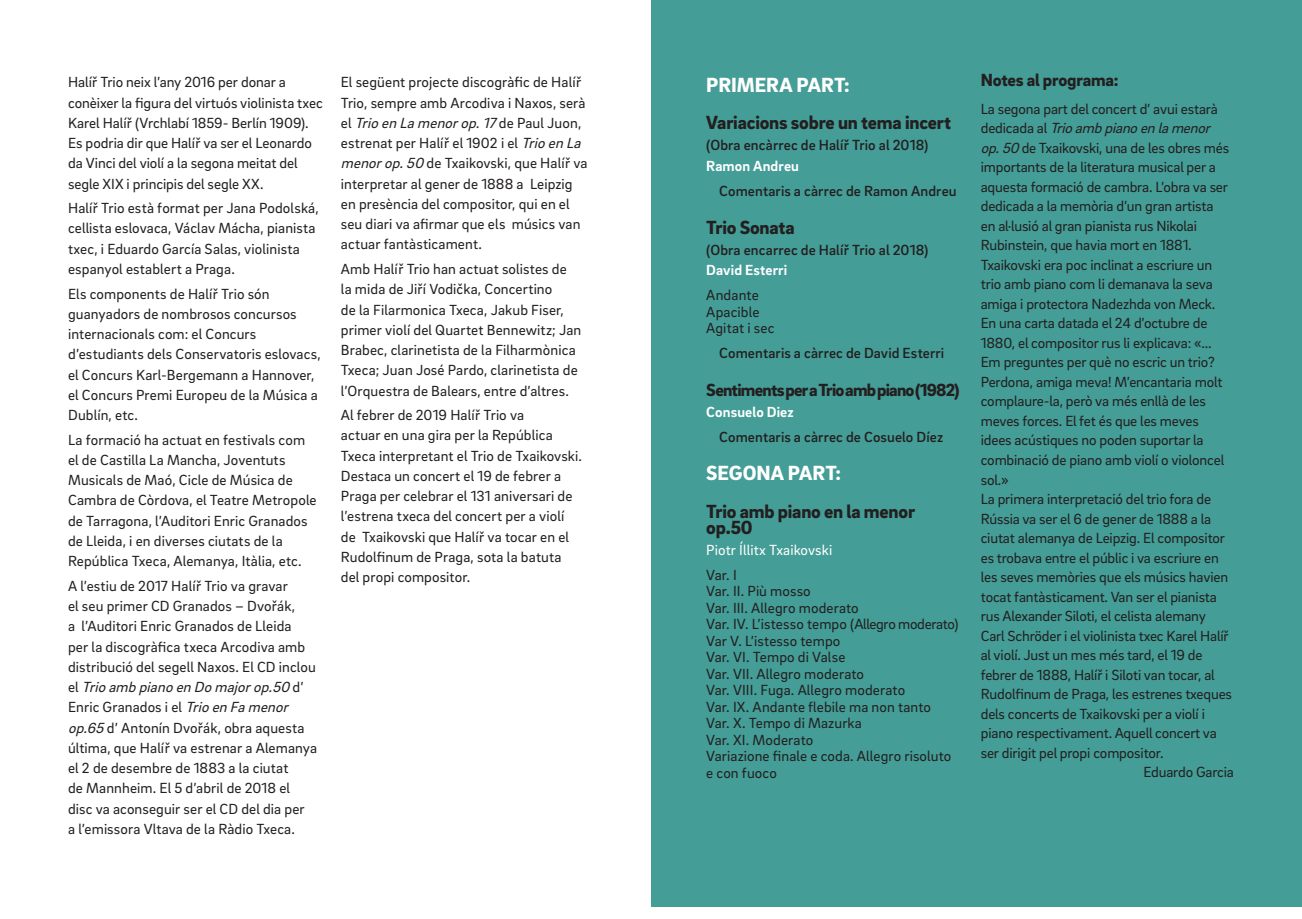
<style>
.page{position:relative;width:1302px;height:919px;background:#fff}
.page>*{position:absolute;margin:0;border:0;box-sizing:border-box;transform-origin:0 0}
.t1{font:900 21px "Brix Sans";color:#fff}
.t2{font:900 19.5px/16.5px "Brix Sans";letter-spacing:-.01em;color:#231f20}
.t3{font:900 18px "Brix Sans";letter-spacing:-.04em;color:#231f20}
.t4{font:900 18px "Brix Sans";letter-spacing:-.01em;color:#231f20}
.t5{font:15px/20.2px "Brix Sans";letter-spacing:.005em;color:#231f20}
.t6{font:500 15px "Brix Sans";letter-spacing:.01em;color:#231f20}
.t7{font:15px "Brix Sans";letter-spacing:-.02em;color:#231f20}
.t8{font:700 15px "Brix Sans";letter-spacing:.01em;color:#fff}
.t9{font:15px "Brix Sans";letter-spacing:.005em;color:#fff}
.s1{font-style:italic}
</style>
<div class="page">
<div style="left:651px;top:0;width:650px;height:906px;background:#449d96"></div>
<p class="t5" style="left:68px;top:72px;width:256px">Halíř Trio neix l’any 2016 per donar a conèixer la figura del virtuós violinista txec Karel Halíř (Vrchlabí 1859- Berlín 1909).<br>Es podria dir que Halíř va ser el Leonardo da Vinci del violí a la segona meitat del segle XIX i principis del segle XX.</p>
<p class="t5" style="left:68px;top:197px;width:252px">Halíř Trio està format per Jana Podolská, cellista eslovaca, Václav Mácha, pianista txec, i Eduardo García Salas, violinista espanyol establert a Praga.</p>
<p class="t5" style="left:68px;top:283px;width:254px">Els components de Halíř Trio són guanyadors de nombrosos concursos internacionals com: el Concurs d’estudiants dels Conservatoris eslovacs, el Concurs Karl-Bergemann a Hannover, el Concurs Premi Europeu de la Música a Dublín, etc.</p>
<p class="t5" style="left:68px;top:429px;width:250px">La formació ha actuat en festivals com el de Castilla La Mancha, Joventuts Musicals de Maó, Cicle de Música de Cambra de Còrdova, el Teatre Metropole de Tarragona, l’Auditori Enric Granados de Lleida, i en diverses ciutats de la República Txeca, Alemanya, Itàlia, etc.</p>
<p class="t5" style="left:68px;top:575px;width:250px">A l’estiu de 2017 Halíř Trio va gravar<br>el seu primer CD Granados – Dvořák,<br>a l’Auditori Enric Granados de Lleida<br>per la discogràfica txeca Arcodiva amb distribució del segell Naxos. El CD inclou e l <span class="s1">Trioambpianoen Domajorop.50</span> d ’ Enric Granados i el <span class="s1">Trioen Famenor op.65</span> d’ Antonín Dvořák, obra aquesta última, que Halíř va estrenar a Alemanya el 2 de desembre de 1883 a la ciutat<br>de Mannheim. El 5 d’abril de 2018 el disc va aconseguir ser el CD del dia per<br>a l’emissora Vltava de la Ràdio Txeca.</p>
<p class="t5" style="left:341px;top:72px;width:248px">El següent projecte discogràfic de Halíř Trio, sempre amb Arcodiva i Naxos, serà e l <span class="s1">Trioen Lamenorop.17</span>d e P a u l J u o n , estrenat per Halíř el 1902 i el <span class="s1">Trioen La menorop.50</span> de Txaikovski, que Halíř va interpretar al gener de 1888 a Leipzig en presència del compositor, qui en el seu diari va afirmar que els músics van actuar fantàsticament.</p>
<p class="t5" style="left:341px;top:258px;width:242px">Amb Halíř Trio han actuat solistes de la mida de Jiří Vodička, Concertino<br>de la Filarmonica Txeca, Jakub Fiser, primer violí del Quartet Bennewitz; Jan Brabec, clarinetista de la Filharmònica Txeca; Juan José Pardo, clarinetista de l’Orquestra de Balears, entre d’altres.</p>
<p class="t5" style="left:341px;top:404px;width:243px">Al febrer de 2019 Halíř Trio va<br>actuar en una gira per la República Txeca interpretant el Trio de Txaikovski.<br>Destaca un concert el 19 de febrer a Praga per celebrar el 131 aniversari de l’estrena txeca del concert per a violí de Txaikovski que Halíř va tocar en el Rudolfinum de Praga, sota la batuta del propi compositor.</p>
<p class="t1" style="left:706px;top:71px;width:145px">PRIMERA PART:</p>
<p class="t2" style="left:706px;top:114px;width:246px">Variacions sobre un tema incert</p>
<p class="t6" style="left:706px;top:135px;width:223px">(Obra encàrrec de Halíř Trio al 2018)</p>
<p class="t8" style="left:706px;top:156px;width:94px">Ramon Andreu</p>
<p class="t6" style="left:719px;top:181px;width:239px">Comentaris a càrrec de Ramon Andreu</p>
<p class="t2" style="left:706px;top:218px;width:90px">Trio Sonata</p>
<p class="t6" style="left:706px;top:240px;width:223px">(Obra encarrec de Halíř Trio al 2018)</p>
<p class="t8" style="left:706px;top:260px;width:82px">David Esterri</p>
<p class="t5" style="left:706px;top:284px;width:54px">Andante</p>
<p class="t5" style="left:706px;top:301px;width:55px">Apacible</p>
<p class="t5" style="left:706px;top:317px;width:70px">Agitat i sec</p>
<p class="t6" style="left:719px;top:343px;width:227px">Comentaris a càrrec de David Esterri</p>
<p class="t3" style="left:706px;top:378px;width:255px">Sentiments per a Trio amb piano (1982)</p>
<p class="t8" style="left:706px;top:402px;width:89px">Consuelo Diez</p>
<p class="t6" style="left:719px;top:427px;width:226px">Comentaris a càrrec de Cosuelo Díez</p>
<p class="t1" style="left:706px;top:459px;width:136px">SEGONA PART:</p>
<p class="t2" style="left:706px;top:501px;width:210px">Trio amb piano en la menor op.50</p>
<p class="t9" style="left:706px;top:540px;width:127px">Piotr Íllitx Txaikovski</p>
<p class="t5" style="left:706px;top:564px;width:32px">Var. I</p>
<p class="t5" style="left:706px;top:580px;width:106px">Var. II. Più mosso</p>
<p class="t5" style="left:706px;top:597px;width:154px">Var. III. Allegro moderato</p>
<p class="t7" style="left:706px;top:614px;width:253px">Var. IV. L’istesso tempo (Allegro moderato)</p>
<p class="t5" style="left:706px;top:630px;width:136px">Var V. L’istesso tempo</p>
<p class="t5" style="left:706px;top:646px;width:141px">Var. VI. Tempo di Valse</p>
<p class="t5" style="left:706px;top:663px;width:159px">Var. VII. Allegro moderato</p>
<p class="t5" style="left:706px;top:679px;width:200px">Var. VIII. Fuga. Allegro moderato</p>
<p class="t5" style="left:706px;top:696px;width:226px">Var. IX. Andante flebile ma non tanto</p>
<p class="t5" style="left:706px;top:712px;width:157px">Var. X. Tempo di Mazurka</p>
<p class="t5" style="left:706px;top:729px;width:108px">Var. XI. Moderato</p>
<p class="t5" style="left:706px;top:747px;width:246px;line-height:16.5px">Variazione finale e coda. Allegro risoluto e con fuoco</p>
<p class="t4" style="left:980px;top:68px;width:139px">Notes al programa:</p>
<p class="t5" style="left:980px;top:98px;width:250px;line-height:19.5px">La segona part del concert d’ avui estarà d e d i c a d a a l <span class="s1">Trioambpianoenlamenor op.50</span>de Txaikovski, una de les obres més importants de la literatura musical per a aquesta formació de cambra. L’obra va ser dedicada a la memòria d’un gran artista en al·lusió al gran pianista rus Nikolai Rubinstein, que havia mort en 1881.<br>Txaikovski era poc inclinat a escriure un trio amb piano com li demanava la seva amiga i protectora Nadezhda von Meck.<br>En una carta datada el 24 d’octubre de 1880, el compositor rus li explicava: «...<br>Em preguntes per què no escric un trio?<br>Perdona, amiga meva! M’encantaria molt complaure-la, però va més enllà de les meves forces. El fet és que les meves idees acústiques no poden suportar la combinació de piano amb violí o violoncel sol.»</p>
<p class="t5" style="left:980px;top:488px;width:253px;line-height:19.5px">La primera interpretació del trio fora de Rússia va ser el 6 de gener de 1888 a la ciutat alemanya de Leipzig. El compositor es trobava entre el públic i va escriure en les seves memòries que els músics havien tocat fantàsticament. Van ser el pianista rus Alexander Siloti, el celista alemany Carl Schröder i el violinista txec Karel Halíř al violí. Just un mes més tard, el 19 de febrer de 1888, Halíř i Siloti van tocar, al Rudolfinum de Praga, les estrenes txeques dels concerts de Txaikovski per a violí i piano respectivament. Aquell concert va ser dirigit pel propi compositor.</p>
<p class="t5" style="left:1143px;top:761px;width:92px">Eduardo Garcia</p>
</div>
